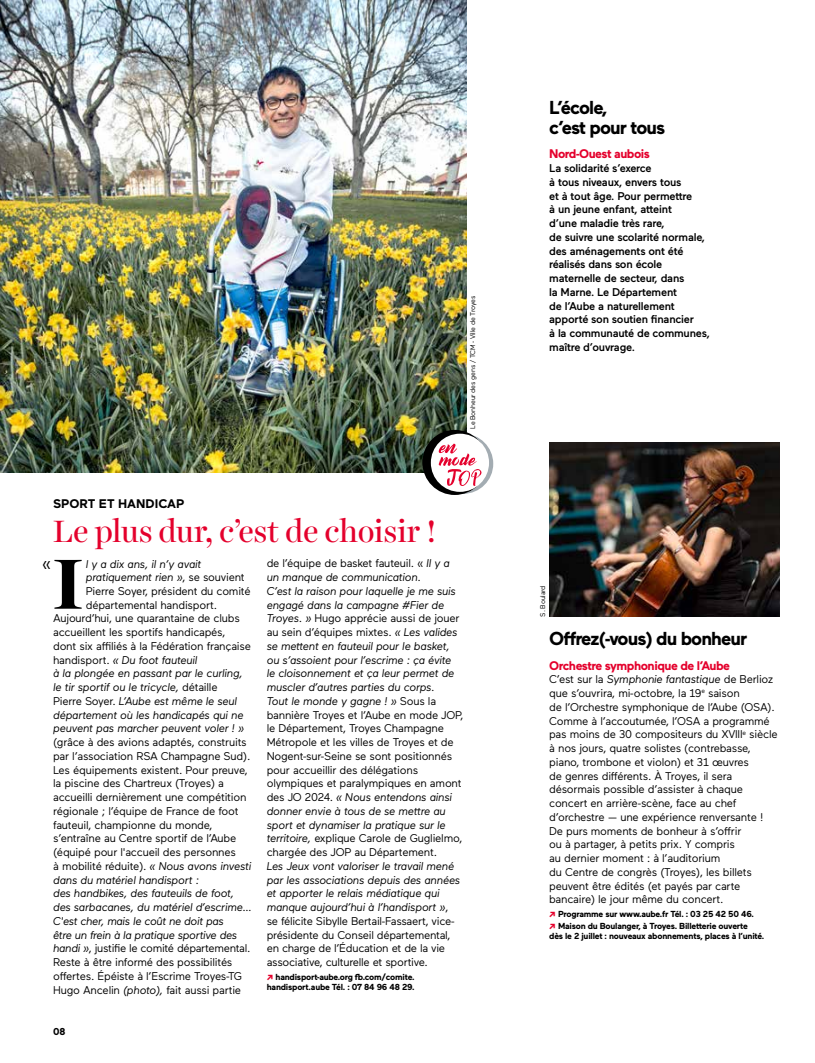
<style>
.page{position:relative;width:815px;height:1063px;background:#fff}
.page>*{position:absolute;margin:0;border:0;box-sizing:border-box;transform-origin:0 0}
.t1{font:700 72px "Harriet Display";color:#000}
.t2{font:31.25px "Harriet Display";color:#e4002c}
.t3{font:700 18.75px/20px "Maax";letter-spacing:-.05em;color:#000}
.t4{font:16.25px "Maax";color:#000}
.t5{font:700 12.5px "Maax";letter-spacing:-.04em;color:#e4002c}
.t6{font:700 12.5px "Maax";color:#000}
.t7{font:11.25px/13.8px "Maax";letter-spacing:-.02em;color:#000}
.t8{font:italic 11.25px/13.8px "Maax";letter-spacing:-.02em;color:#000}
.t9{font:500 11.25px/13.8px "Maax";letter-spacing:-.02em;color:#000}
.t10{font:700 10px "Maax";color:#000}
.t11{font:700 8.75px/10px "Maax";letter-spacing:-.025em;color:#000}
.t12{font:6.88px "Maax";letter-spacing:-.025em;color:#000}
.s1{font-style:normal}
.s2{font-style:italic}
.s3{font-size:10px;color:#e4002c}
</style>
<div class="page">
<img style="left:0;top:0;width:467px;height:472px">
<img style="left:549px;top:443px;width:231px;height:174px">
<svg style="left:433px;top:434px;width:60px;height:60px"></svg>
<svg style="left:422px;top:430px;width:65px;height:65px"></svg>
<div style="left:431px;top:434px;width:58px;height:58px;background:#fff;border-radius:50%"></div>
<svg style="left:439px;top:444px;width:43px;height:42px"></svg>
<p class="t12" style="left:468px;top:429px;width:134px;rotate:-90deg">Le Bonheur des gens / TCM - Ville de Troyes</p>
<p class="t6" style="left:53px;top:496px;width:133px">SPORT ET HANDICAP</p>
<h2 class="t2" style="left:53px;top:509px;width:385px">Le plus dur, c’est de choisir !</h2>
<h1 class="t1" style="left:53px;top:533px;width:31px">I</h1>
<p class="t8" style="left:86px;top:556px;width:117px">l y a dix ans, il n’y avait</p>
<p class="t8" style="left:267px;top:556px;width:198px"><span class="s1">de l’équipe de basket fauteuil. «</span> Il y a un manque de communication.<br>C’est la raison pour laquelle je me suis engagé dans la campagne #Fier de Troyes. » <span class="s1">Hugo apprécie aussi de jouer au sein d’équipes mixtes.</span> « Les valides se mettent en fauteuil pour le basket, ou s’assoient pour l’escrime : ça évite<br>le cloisonnement et ça leur permet de muscler d’autres parties du corps.<br>Tout le monde y gagne ! » <span class="s1">Sous la bannière Troyes et l’Aube en mode JOP, le Département, Troyes Champagne Métropole et les villes de Troyes et de Nogent-sur-Seine se sont positionnés pour accueillir des délégations olympiques et paralympiques en amont des JO 2024.</span> « Nous entendons ainsi donner envie à tous de se mettre au sport et dynamiser la pratique sur le territoire, <span class="s1">explique Carole de Guglielmo, chargée des JOP au Département.</span></p>
<p class="t7" style="left:267px;top:859px;width:195px"><span class="s2">Les Jeux vont valoriser le travail mené par les associations depuis des années et apporter le relais médiatique qui manque aujourd’hui à l’handisport »</span>, se félicite Sibylle Bertail-Fassaert, vice&shy;présidente du Conseil départemental, en charge de l’Éducation et de la vie associative, culturelle et sportive.</p>
<p class="t11" style="left:267px;top:971px;width:149px"><span class="s3">↗</span> handisport-aube.org fb.com/comite. handisport.aube Tél. : 07 84 96 48 29.</p>
<h3 class="t4" style="left:42px;top:552px;width:10px">«</h3>
<p class="t8" style="left:86px;top:570px;width:160px">pratiquement rien »<span class="s1">, se souvient</span></p>
<p class="t7" style="left:86px;top:584px;width:166px">Pierre Soyer, président du comité</p>
<p class="t7" style="left:86px;top:597px;width:133px">départemental handisport.</p>
<p class="t7" style="left:53px;top:611px;width:188px">Aujourd’hui, une quarantaine de clubs</p>
<p class="t7" style="left:53px;top:625px;width:174px">accueillent les sportifs handicapés,</p>
<p class="t7" style="left:53px;top:639px;width:199px">dont six affiliés à la Fédération française</p>
<p class="t8" style="left:53px;top:652px;width:146px"><span class="s1">handisport.</span> « Du foot fauteuil</p>
<p class="t8" style="left:53px;top:666px;width:191px">à la plongée en passant par le curling,</p>
<p class="t8" style="left:53px;top:680px;width:166px">le tir sportif ou le tricycle, <span class="s1">détaille</span></p>
<p class="t8" style="left:53px;top:694px;width:186px"><span class="s1">Pierre Soyer.</span> L’Aube est même le seul</p>
<p class="t8" style="left:53px;top:707px;width:192px">département où les handicapés qui ne</p>
<p class="t8" style="left:53px;top:721px;width:193px">peuvent pas marcher peuvent voler ! »</p>
<p class="t7" style="left:53px;top:735px;width:200px">(grâce à des avions adaptés, construits par l’association RSA Champagne Sud).<br>Les équipements existent. Pour preuve, la piscine des Chartreux (Troyes) a accueilli dernièrement une compétition régionale ; l’équipe de France de foot fauteuil, championne du monde, s’entraîne au Centre sportif de l’Aube (équipé pour l'accueil des personnes<br>à mobilité réduite). <span class="s2">« Nous avons investi dans du matériel handisport :<br>des handbikes, des fauteuils de foot, des sarbacanes, du matériel d’escrime… C'est cher, mais le coût ne doit pas<br>être un frein à la pratique sportive des handi »</span>, justifie le comité départemental.<br>Reste à être informé des possibilités offertes. Épéiste à l’Escrime Troyes-TG Hugo Ancelin <span class="s2">(photo),</span> fait aussi partie</p>
<p class="t10" style="left:53px;top:1025px;width:14px">08</p>
<h3 class="t3" style="left:549px;top:97px;width:118px">L’école,<br>c’est pour tous</h3>
<p class="t5" style="left:549px;top:146px;width:102px">Nord-Ouest aubois</p>
<p class="t9" style="left:549px;top:161px;width:162px">La solidarité s’exerce<br>à tous niveaux, envers tous<br>et à tout âge. Pour permettre<br>à un jeune enfant, atteint<br>d’une maladie très rare,<br>de suivre une scolarité normale, des aménagements ont été réalisés dans son école maternelle de secteur, dans<br>la Marne. Le Département<br>de l’Aube a naturellement apporté son soutien financier<br>à la communauté de communes, maître d’ouvrage.</p>
<p class="t12" style="left:538px;top:617px;width:32px;rotate:-90deg">S. Boulard</p>
<h3 class="t3" style="left:549px;top:628px;width:200px">Offrez(-vous) du bonheur</h3>
<p class="t5" style="left:549px;top:657px;width:182px">Orchestre symphonique de l’Aube</p>
<p class="t7" style="left:549px;top:672px;width:230px">C’est sur la <span class="s2">Symphonie fantastique</span> de Berlioz que s’ouvrira, mi-octobre, la 19<sup>e</sup> saison<br>de l’Orchestre symphonique de l’Aube (OSA).<br>Comme à l’accoutumée, l’OSA a programmé pas moins de 30 compositeurs du XVIII<sup>e</sup> siècle à nos jours, quatre solistes (contrebasse, piano, trombone et violon) et 31 œuvres<br>de genres différents. À Troyes, il sera désormais possible d’assister à chaque concert en arrière-scène, face au chef d’orchestre — une expérience renversante !<br>De purs moments de bonheur à s’offrir<br>ou à partager, à petits prix. Y compris<br>au dernier moment : à l’auditorium<br>du Centre de congrès (Troyes), les billets peuvent être édités (et payés par carte bancaire) le jour même du concert.</p>
<p class="t11" style="left:549px;top:908px;width:206px;line-height:11.8px"><span class="s3">↗</span> Programme sur www.aube.fr Tél. : 03 25 42 50 46. <span class="s3">↗</span> Maison du Boulanger, à Troyes. Billetterie ouverte</p>
<p class="t11" style="left:549px;top:930px;width:217px">dès le 2 juillet : nouveaux abonnements, places à l’unité.</p>
</div>
